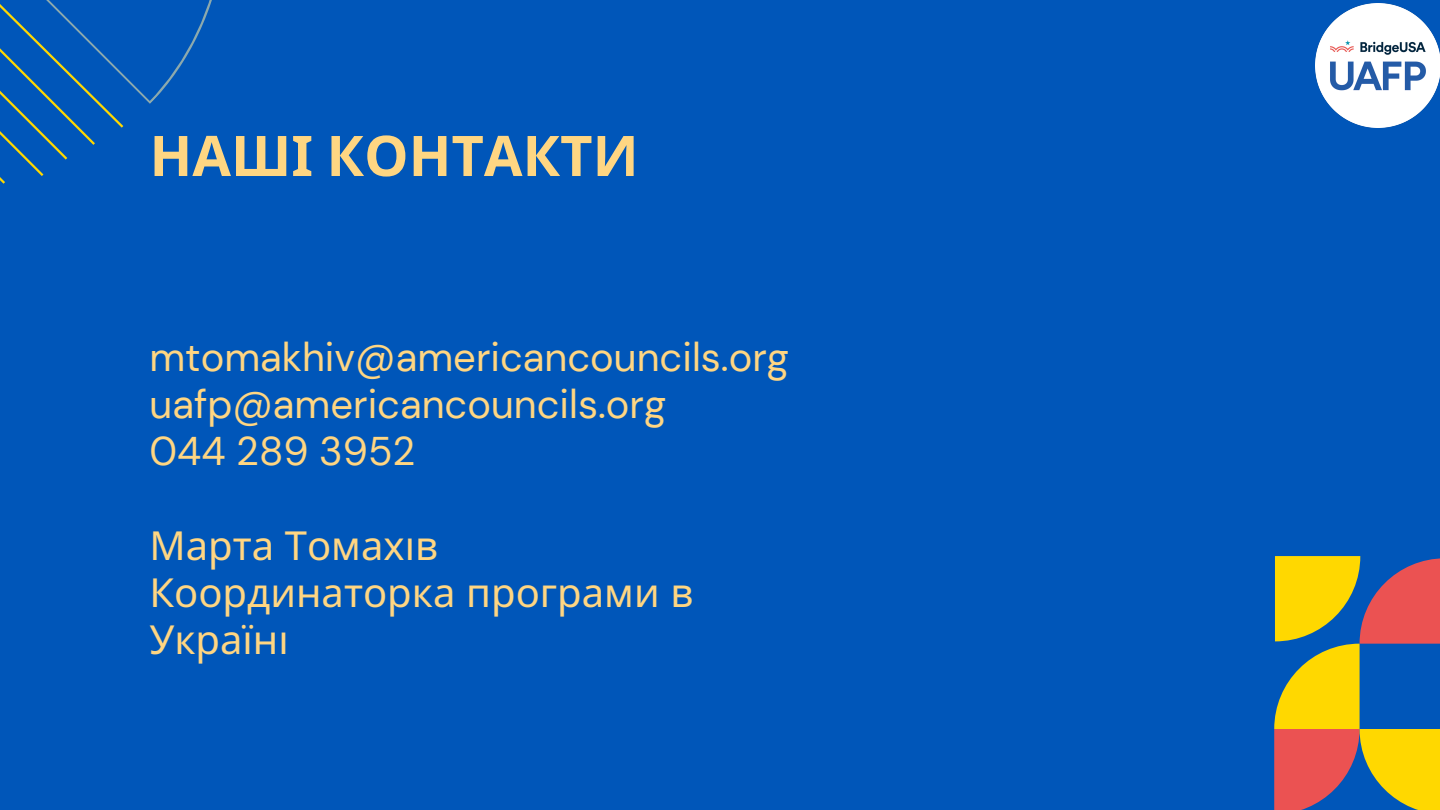
<style>
.page{position:relative;width:1440px;height:810px;background:#0056b9}
.page>*{position:absolute;margin:0;border:0;box-sizing:border-box;transform-origin:0 0}
.t1{font:700 56px "Noto Sans";color:#ffd682}
.t2{font:40px "DM Sans";color:#ffd682}
.t3{font:40px/47.2px "Noto Sans";color:#ffd682}
</style>
<div class="page">
<svg style="left:0;top:0;width:212px;height:184px"></svg>
<svg style="left:1274px;top:556px;width:166px;height:254px"></svg>
<img style="left:1316px;top:3px;width:124px;height:125px">
<p class="t1" style="left:150px;top:116px;width:491px">НАШІ КОНТАКТИ</p>
<p class="t2" style="left:150px;top:331px;width:641px">mtomakhiv@americancouncils.org</p>
<p class="t2" style="left:150px;top:378px;width:518px">uafp@americancouncils.org</p>
<p class="t2" style="left:150px;top:426px;width:267px">044 289 3952</p>
<p class="t3" style="left:150px;top:521px;width:290px">Марта Томахі в</p>
<p class="t3" style="left:150px;top:568px;width:545px">Координаторка програми в<br>Україні</p>
</div>
